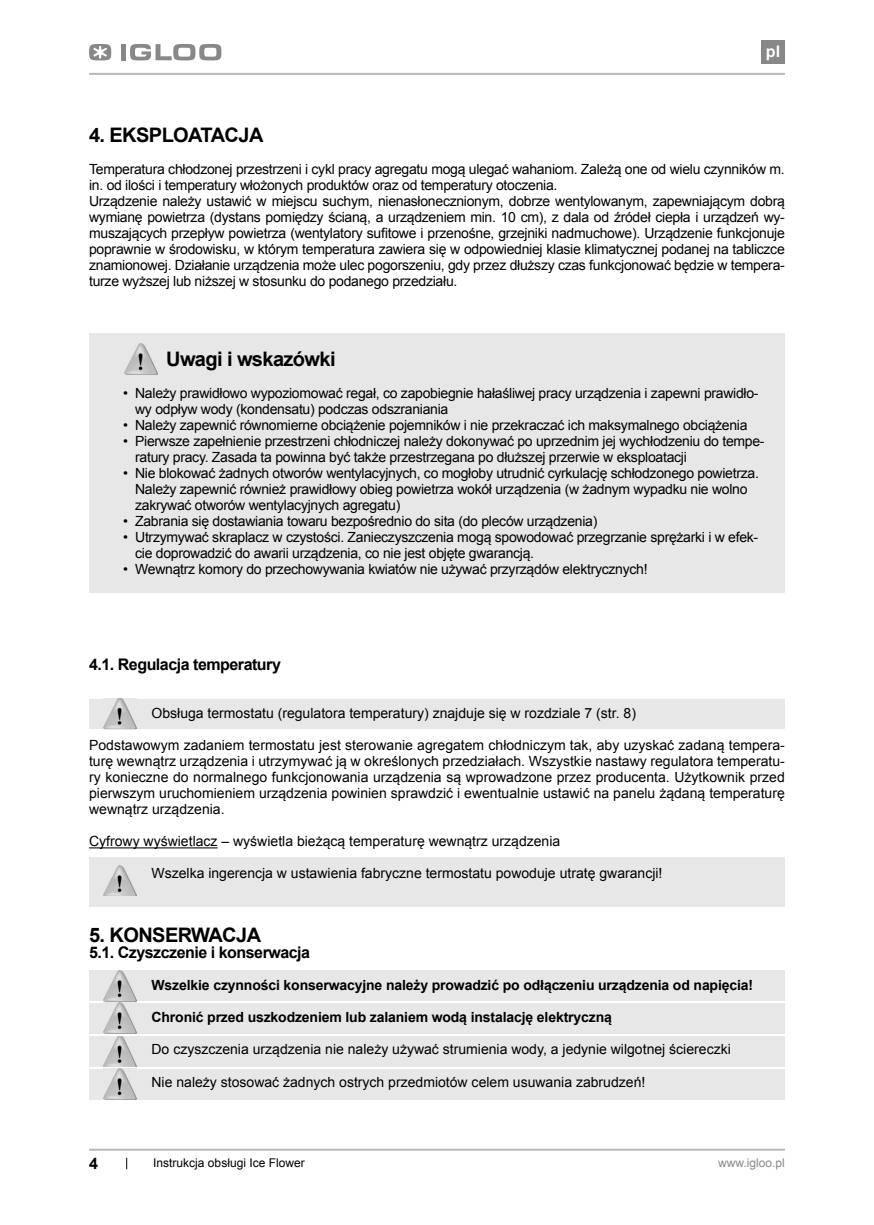
<style>
.page{position:relative;width:874px;height:1225px;background:#fff}
.page>*{position:absolute;margin:0;border:0;box-sizing:border-box;transform-origin:0 0}
.t1{font:700 20px "Arial";letter-spacing:-.03em;color:#000}
.t2{font:700 16px "Arial";letter-spacing:-.03em;color:#000}
.t3{font:700 16px "Arial";color:#fff}
.t4{font:14px/16px "Arial";letter-spacing:-.02em;color:#000}
.t5{font:14px "Arial";color:#000}
.t6{font:700 14px "Arial";letter-spacing:-.01em;color:#000}
.t7{font:12px "Arial";color:#000}
.t8{font:12px "Arial";color:#888}
</style>
<div class="page">
<hr style="left:89px;top:73px;width:695px;height:2px;background:#b8b8b8">
<hr style="left:89px;top:1148px;width:695px;height:2px;background:#b8b8b8">
<div style="left:760px;top:40px;width:24px;height:23px;background:#888"></div>
<svg style="left:126px;top:1157px;width:1px;height:12px"></svg>
<svg style="left:89px;top:44px;width:22px;height:17px"></svg>
<div style="left:121px;top:44px;width:5px;height:16px;background:#888"></div>
<svg style="left:130px;top:44px;width:91px;height:17px"></svg>
<div style="left:89px;top:699px;width:695px;height:30px;background:#e7e7e7"></div>
<img style="left:104px;top:698px;width:32px;height:1px">
<img style="left:104px;top:699px;width:32px;height:30px">
<div style="left:89px;top:333px;width:695px;height:260px;background:#e7e7e7"></div>
<div style="left:89px;top:857px;width:695px;height:49px;background:#e7e7e7"></div>
<div style="left:89px;top:1003px;width:695px;height:30px;background:#e7e7e7"></div>
<div style="left:89px;top:1036px;width:695px;height:30px;background:#e7e7e7"></div>
<img style="left:104px;top:1066px;width:32px;height:1px">
<img style="left:104px;top:1036px;width:32px;height:30px">
<div style="left:89px;top:1068px;width:695px;height:31px;background:#e7e7e7"></div>
<img style="left:104px;top:1099px;width:32px;height:1px">
<img style="left:104px;top:1068px;width:32px;height:31px">
<div style="left:89px;top:970px;width:695px;height:31px;background:#e7e7e7"></div>
<img style="left:104px;top:1001px;width:32px;height:1px">
<img style="left:104px;top:970px;width:32px;height:31px">
<img style="left:125px;top:343px;width:32px;height:31px">
<img style="left:104px;top:1033px;width:32px;height:1px">
<img style="left:104px;top:1003px;width:32px;height:30px">
<img style="left:104px;top:865px;width:32px;height:31px">
<hr style="left:89px;top:847px;width:128px;height:1px;background:#000">
<p class="t3" style="left:765px;top:42px;width:16px">pl</p>
<h1 class="t1" style="left:89px;top:124px;width:176px">4. EKSPLOATACJA</h1>
<p class="t4" style="left:89px;top:161px;width:697px">Temperatura chłodzonej przestrzeni i cykl pracy agregatu mogą ulegać wahaniom. Zależą one od wielu czynników m. in. od ilości i temperatury włożonych produktów oraz od temperatury otoczenia.<br>Urządzenie należy ustawić w miejscu suchym, nienasłonecznionym, dobrze wentylowanym, zapewniającym dobrą wymianę powietrza (dystans pomiędzy ścianą, a urządzeniem min. 10 cm), z dala od źródeł ciepła i urządzeń wy&shy;muszających przepływ powietrza (wentylatory sufitowe i przenośne, grzejniki nadmuchowe). Urządzenie funkcjonuje poprawnie w środowisku, w którym temperatura zawiera się w odpowiedniej klasie klimatycznej podanej na tabliczce znamionowej. Działanie urządzenia może ulec pogorszeniu, gdy przez dłuższy czas funkcjonować będzie w tempera&shy;turze wyższej lub niższej w stosunku do podanego przedziału.</p>
<h1 class="t1" style="left:166px;top:348px;width:171px">Uwagi i wskazówki</h1>
<p class="t4" style="left:135px;top:385px;width:624px;text-indent:-12px">• Należy prawidłowo wypoziomować regał, co zapobiegnie hałaśliwej pracy urządzenia i zapewni prawidło&shy;wy odpływ wody (kondensatu) podczas odszraniania</p>
<p class="t4" style="left:123px;top:417px;width:625px">• Należy zapewnić równomierne obciążenie pojemników i nie przekraczać ich maksymalnego obciążenia</p>
<p class="t4" style="left:135px;top:433px;width:630px;text-indent:-12px">• Pierwsze zapełnienie przestrzeni chłodniczej należy dokonywać po uprzednim jej wychłodzeniu do tempe&shy;ratury pracy. Zasada ta powinna być także przestrzegana po dłuższej przerwie w eksploatacji</p>
<p class="t4" style="left:135px;top:465px;width:625px;text-indent:-12px">• Nie blokować żadnych otworów wentylacyjnych, co mogłoby utrudnić cyrkulację schłodzonego powietrza.<br>Należy zapewnić również prawidłowy obieg powietrza wokół urządzenia (w żadnym wypadku nie wolno zakrywać otworów wentylacyjnych agregatu)</p>
<p class="t4" style="left:123px;top:513px;width:475px">• Zabrania się dostawiania towaru bezpośrednio do sita (do pleców urządzenia)</p>
<p class="t4" style="left:135px;top:529px;width:624px;text-indent:-12px">• Utrzymywać skraplacz w czystości. Zanieczyszczenia mogą spowodować przegrzanie sprężarki i w efek&shy;cie doprowadzić do awarii urządzenia, co nie jest objęte gwarancją.</p>
<p class="t4" style="left:123px;top:561px;width:525px">• Wewnątrz komory do przechowywania kwiatów nie używać przyrządów elektrycznych!</p>
<p class="t2" style="left:89px;top:656px;width:193px">4.1. Regulacja temperatury</p>
<p class="t5" style="left:151px;top:705px;width:485px">Obsługa termostatu (regulatora temperatury) znajduje się w rozdziale 7 (str. 8)</p>
<p class="t4" style="left:89px;top:737px;width:697px;text-align:justify">Podstawowym zadaniem termostatu jest sterowanie agregatem chłodniczym tak, aby uzyskać zadaną tempera&shy;turę wewnątrz urządzenia i utrzymywać ją w określonych przedziałach. Wszystkie nastawy regulatora temperatu&shy;ry konieczne do normalnego funkcjonowania urządzenia są wprowadzone przez producenta. Użytkownik przed pierwszym uruchomieniem urządzenia powinien sprawdzić i ewentualnie ustawić na panelu żądaną temperaturę wewnątrz urządzenia.</p>
<p class="t5" style="left:89px;top:833px;width:472px">Cyfrowy wyświetlacz – wyświetla bieżącą temperaturę wewnątrz urządzenia</p>
<p class="t5" style="left:151px;top:865px;width:512px">Wszelka ingerencja w ustawienia fabryczne termostatu powoduje utratę gwarancji!</p>
<h1 class="t1" style="left:89px;top:924px;width:173px">5. KONSERWACJA</h1>
<p class="t2" style="left:89px;top:944px;width:222px">5.1. Czyszczenie i konserwacja</p>
<p class="t6" style="left:151px;top:977px;width:603px">Wszelkie czynności konserwacyjne należy prowadzić po odłączeniu urządzenia od napięcia!</p>
<p class="t6" style="left:151px;top:1009px;width:461px">Chronić przed uszkodzeniem lub zalaniem wodą instalację elektryczną</p>
<p class="t5" style="left:151px;top:1041px;width:580px">Do czyszczenia urządzenia nie należy używać strumienia wody, a jedynie wilgotnej ściereczki</p>
<p class="t5" style="left:151px;top:1073px;width:495px">Nie należy stosować żadnych ostrych przedmiotów celem usuwania zabrudzeń!</p>
<p class="t2" style="left:89px;top:1154px;width:10px">4</p>
<p class="t7" style="left:153px;top:1156px;width:153px">Instrukcja obsługi Ice Flower</p>
<p class="t8" style="left:717px;top:1156px;width:68px">www.igloo.pl</p>
</div>
